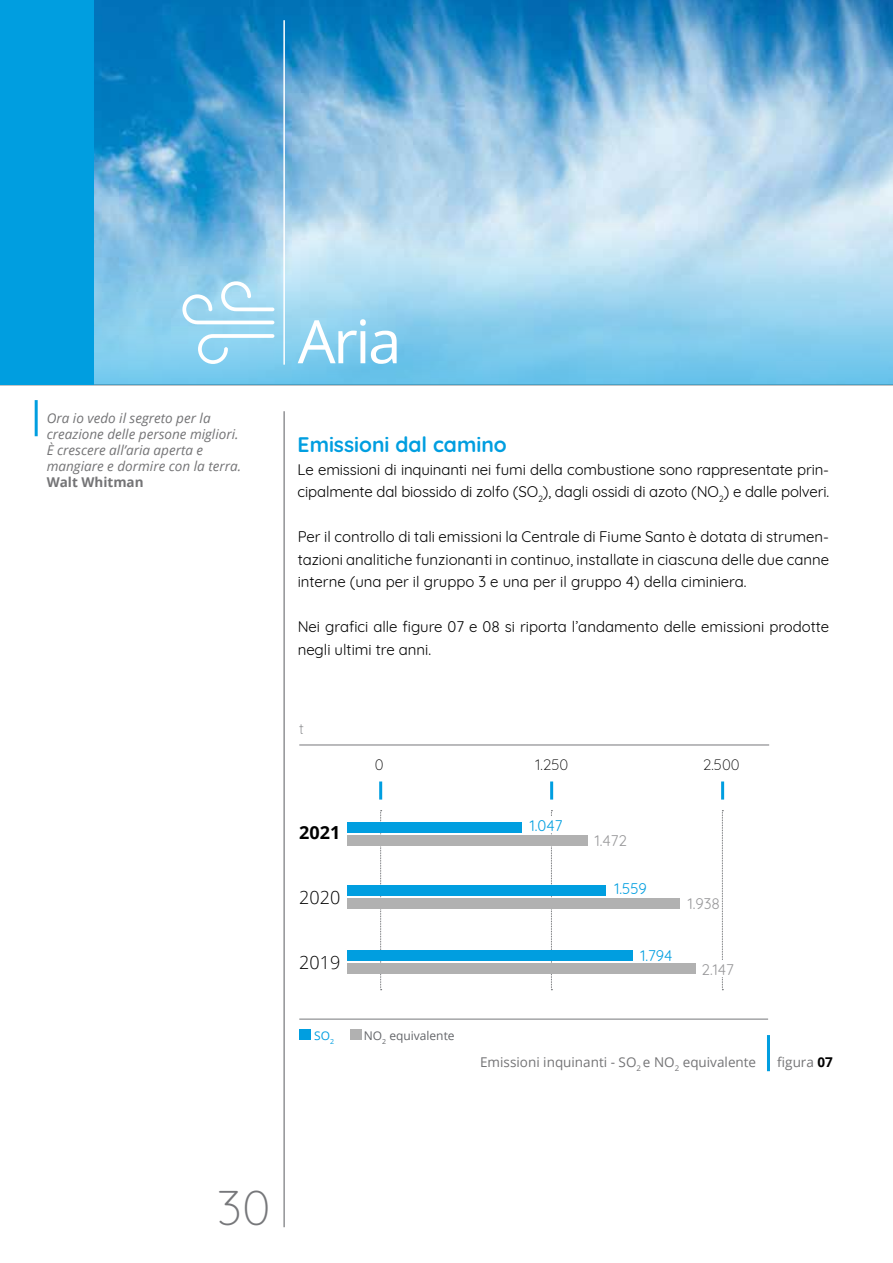
<style>
.page{position:relative;width:893px;height:1263px;background:#fff}
.page>*{position:absolute;margin:0;border:0;box-sizing:border-box;transform-origin:0 0}
.t1{font:60px "Open Sans";color:#fff}
.t2{font:300 48.45px "Quicksand";color:#76777a}
.t3{font:700 21px "Quicksand";color:#009ee0}
.t4{font:300 18px "Open Sans";color:#000}
.t5{font:700 18px "Open Sans";color:#000}
.t6{font:15px/22.5px "Quicksand";letter-spacing:-.01em;color:#000}
.t7{font:15px "Quicksand";color:#009ee0}
.t8{font:15px "Quicksand";color:#98989a}
.t9{font:300 15px "Quicksand";color:#000}
.t10{font:300 15px "Quicksand";color:#76777a}
.t11{font:italic 13.5px/16.2px "Open Sans";color:#747476}
.t12{font:13.5px "Open Sans";color:#747476}
.t13{font:700 13.5px "Open Sans";color:#747476}
.t14{font:12px "Open Sans";color:#636569}
.t15{font:12px "Open Sans";color:#009ee0}
.s1{font-weight:700;color:#000}
</style>
<div class="page">
<svg style="left:0;top:0;width:893px;height:386px;background:#66aad5"></svg>
<svg style="left:94px;top:206px;width:799px;height:179px;background:#9bd3ee"></svg>
<svg style="left:551px;top:810px;width:1px;height:180px"></svg>
<svg style="left:722px;top:810px;width:1px;height:180px"></svg>
<hr style="left:767px;top:1035px;width:3px;height:36px;background:#009ee0">
<hr style="left:299px;top:1019px;width:469px;height:1px;background:#76777a">
<hr style="left:299px;top:745px;width:470px;height:1px;background:#76777a">
<svg style="left:380px;top:810px;width:2px;height:180px"></svg>
<hr style="left:379px;top:781px;width:3px;height:18px;background:#009ee0">
<hr style="left:550px;top:781px;width:3px;height:18px;background:#009ee0">
<hr style="left:721px;top:781px;width:3px;height:18px;background:#009ee0">
<div style="left:347px;top:950px;width:286px;height:11px;background:#009ee0"></div>
<div style="left:347px;top:963px;width:349px;height:11px;background:#b1b1b1"></div>
<div style="left:702px;top:960px;width:110px;height:16px;background:#fff"></div>
<div style="left:347px;top:885px;width:259px;height:11px;background:#009ee0"></div>
<div style="left:347px;top:897px;width:332px;height:11px;background:#b1b1b1"></div>
<div style="left:530px;top:816px;width:110px;height:17px;background:#fff"></div>
<div style="left:347px;top:822px;width:174px;height:11px;background:#009ee0"></div>
<div style="left:347px;top:835px;width:241px;height:10px;background:#b1b1b1"></div>
<div style="left:299px;top:1029px;width:12px;height:11px;background:#009ee0"></div>
<div style="left:350px;top:1029px;width:11px;height:11px;background:#b1b1b1"></div>
<svg style="left:182px;top:281px;width:92px;height:43px"></svg>
<svg style="left:198px;top:334px;width:76px;height:30px"></svg>
<hr style="left:283px;top:20px;width:2px;height:345px;background:#fff">
<hr style="left:283px;top:411px;width:2px;height:816px;background:#919295">
<hr style="left:35px;top:400px;width:3px;height:36px;background:#009ee0">
<div style="left:0;top:0;width:94px;height:385px;background:#009ee0"></div>
<p class="t11" style="left:47px;top:409px;width:196px">Ora io vedo il segreto per la creazione delle persone migliori.<br>È crescere all’aria aperta e mangiare e dormire con la terra.</p>
<p class="t13" style="left:47px;top:473px;width:98px">Walt Whitman</p>
<h1 class="t1" style="left:298px;top:300px;width:105px">Aria</h1>
<h3 class="t3" style="left:298px;top:428px;width:211px">Emissioni dal camino</h3>
<p class="t6" style="left:298px;top:457px;width:533px">Le emissioni di inquinanti nei fumi della combustione sono rappresentate prin&shy;cipalmente dal biossido di zolfo (SO<sub>2</sub>), dagli ossidi di azoto (NO<sub>2</sub>) e dalle polveri.</p>
<p class="t6" style="left:298px;top:524px;width:533px;text-align:justify">Per il controllo di tali emissioni la Centrale di Fiume Santo è dotata di strumen&shy;tazioni analitiche funzionanti in continuo, installate in ciascuna delle due canne interne (una per il gruppo 3 e una per il gruppo 4) della ciminiera.</p>
<p class="t6" style="left:298px;top:614px;width:533px">Nei grafici alle figure 07 e 08 si riporta l’andamento delle emissioni prodotte negli ultimi tre anni.</p>
<p class="t10" style="left:299px;top:717px;width:6px">t</p>
<p class="t5" style="left:299px;top:820px;width:43px">2021</p>
<p class="t4" style="left:299px;top:885px;width:43px">2020</p>
<p class="t4" style="left:299px;top:950px;width:43px">2019</p>
<p class="t9" style="left:375px;top:753px;width:10px">0</p>
<p class="t9" style="left:536px;top:753px;width:34px">1.250</p>
<p class="t9" style="left:703px;top:753px;width:38px">2.500</p>
<p class="t7" style="left:530px;top:814px;width:34px">1.047</p>
<p class="t8" style="left:595px;top:829px;width:34px">1.472</p>
<p class="t7" style="left:614px;top:877px;width:34px">1.559</p>
<p class="t8" style="left:688px;top:892px;width:34px">1.938</p>
<p class="t7" style="left:640px;top:944px;width:34px">1.794</p>
<p class="t8" style="left:702px;top:958px;width:34px">2.147</p>
<p class="t15" style="left:314px;top:1027px;width:21px">SO<sub>2</sub></p>
<p class="t14" style="left:364px;top:1027px;width:92px">NO<sub>2</sub> equivalente</p>
<p class="t12" style="left:480px;top:1052px;width:278px">Emissioni inquinanti - SO<sub>2</sub> e NO<sub>2</sub> equivalente</p>
<p class="t12" style="left:777px;top:1052px;width:57px">figura <span class="s1">07</span></p>
<h2 class="t2" style="left:217px;top:1170px;width:55px">30</h2>
</div>
